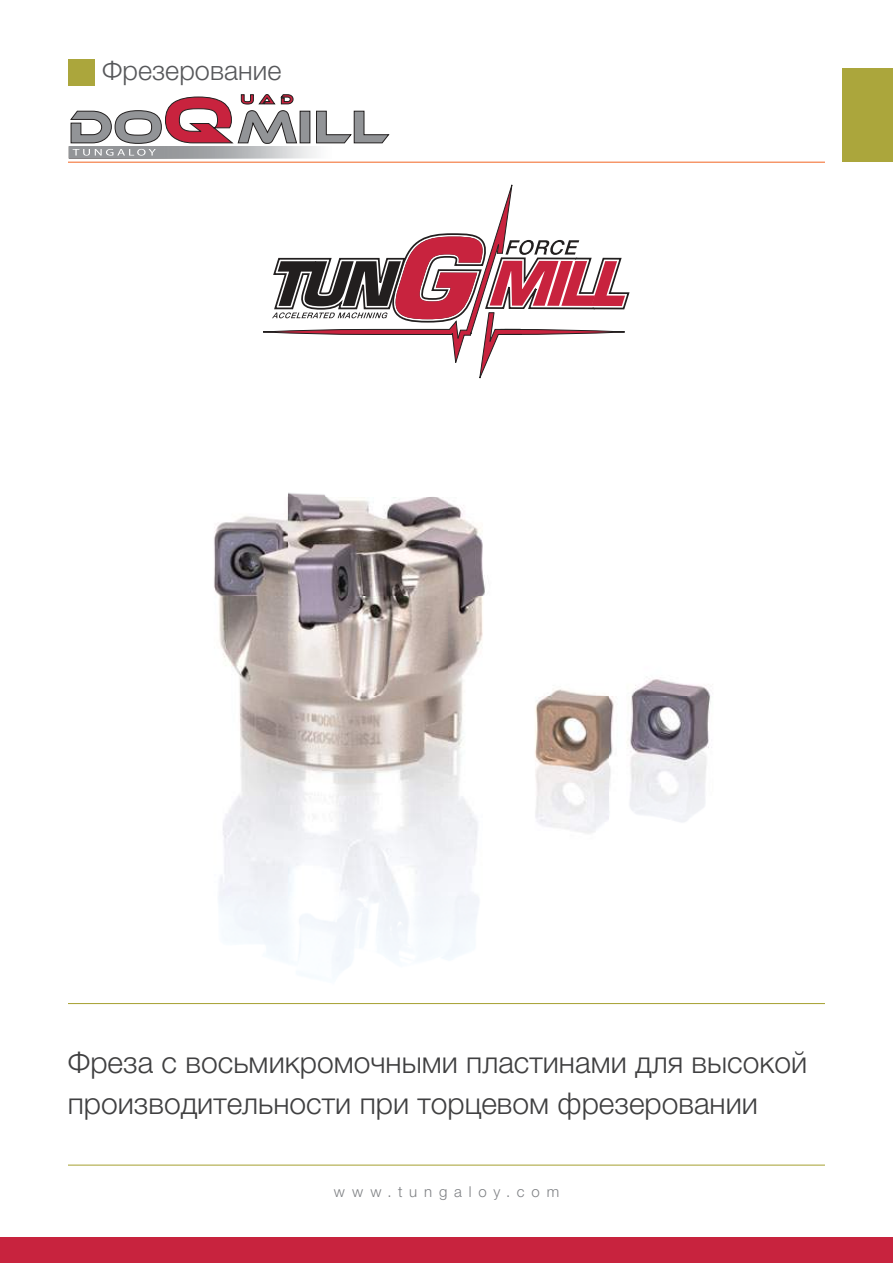
<style>
.page{position:relative;width:893px;height:1263px;background:#fff}
.page>*{position:absolute;margin:0;border:0;box-sizing:border-box;transform-origin:0 0}
.t1{font:300 30px/40.5px "Helvetica Neue LTW1 G";color:#404041}
.t2{font:300 27px "Helvetica Neue LTW1 G";letter-spacing:.005em;color:#57585b}
.t3{font:300 15px "Helvetica Neue LTW1 G";letter-spacing:.46em;color:#808285}
</style>
<div class="page">
<div style="left:842px;top:68px;width:51px;height:94px;background:#aba63c"></div>
<div style="left:0;top:1237px;width:893px;height:26px;background:#c8233e"></div>
<hr style="left:68px;top:162px;width:757px;height:1px;background:#f36e30">
<hr style="left:68px;top:1165px;width:757px;height:1px;background:#aba63c">
<hr style="left:68px;top:1003px;width:757px;height:1px;background:#aba63c">
<div style="left:68px;top:60px;width:27px;height:26px;background:#aba63c"></div>
<div style="left:300px;top:111px;width:10px;height:32px;background:#929497"></div>
<div style="left:300px;top:111px;width:10px;height:32px;border:1px solid #221f1f"></div>
<svg style="left:316px;top:110px;width:74px;height:34px"></svg>
<svg style="left:70px;top:94px;width:227px;height:62px"></svg>
<img style="left:214px;top:492px;width:498px;height:479px">
<svg style="left:263px;top:184px;width:367px;height:195px"></svg>
<p class="t2" style="left:102px;top:54px;width:181px">Фрезерование</p>
<p class="t1" style="left:68px;top:1042px;width:741px">Фреза с восьмикромочными пластинами для высокой производительности при торцевом фрезеровании</p>
<p class="t3" style="left:334px;top:1186px;width:227px">www.tungaloy.com</p>
</div>
